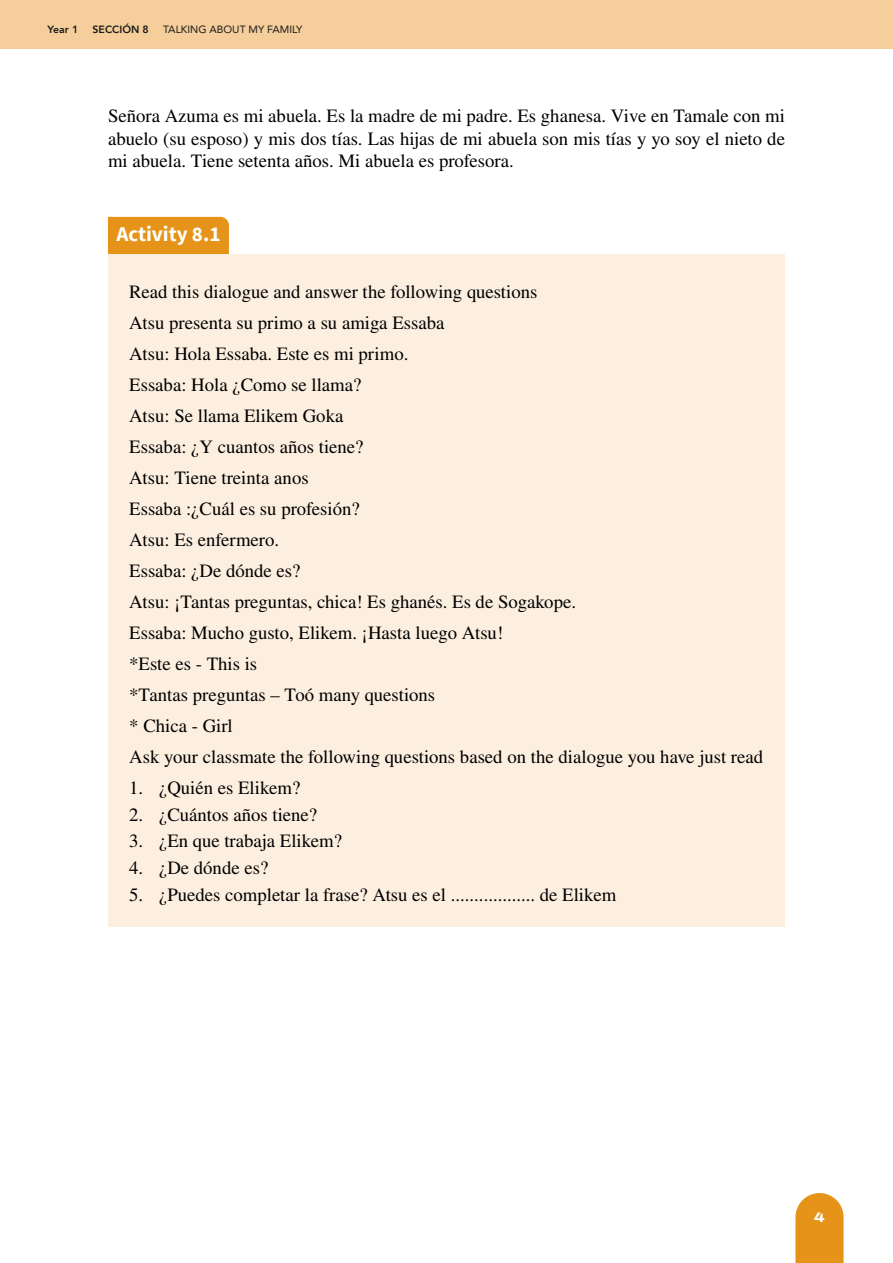
<style>
.page{position:relative;width:893px;height:1263px;background:#fff}
.page>*{position:absolute;margin:0;border:0;box-sizing:border-box;transform-origin:0 0}
.t1{font:700 21px "Source Sans Pro";color:#fff}
.t2{font:18.75px/31px "STIX General";color:#000;text-align:justify}
.t3{font:800 13.5px "Archivo Expanded";color:#fff}
.t4{font:10.5px "Avenir";color:#1a1a1a}
.t5{font:800 10.5px "Avenir";color:#1a1a1a}
</style>
<div class="page">
<div style="left:0;top:0;width:893px;height:49px;background:#f5ce9b"></div>
<svg style="left:795px;top:1193px;width:49px;height:70px;background:#e89d2e"></svg>
<div style="left:108px;top:217px;width:121px;height:37px;background:#e69419"></div>
<div style="left:108px;top:254px;width:677px;height:70px;background:#fcefe0"></div>
<div style="left:108px;top:316px;width:677px;height:70px;background:#fcefe0"></div>
<div style="left:108px;top:378px;width:677px;height:70px;background:#fcefe0"></div>
<div style="left:108px;top:440px;width:677px;height:70px;background:#fcefe0"></div>
<div style="left:108px;top:502px;width:677px;height:70px;background:#fcefe0"></div>
<div style="left:108px;top:564px;width:677px;height:70px;background:#fcefe0"></div>
<div style="left:108px;top:626px;width:677px;height:70px;background:#fcefe0"></div>
<div style="left:108px;top:688px;width:677px;height:70px;background:#fcefe0"></div>
<div style="left:108px;top:750px;width:677px;height:70px;background:#fcefe0"></div>
<div style="left:108px;top:803px;width:677px;height:70px;background:#fcefe0"></div>
<div style="left:108px;top:857px;width:677px;height:70px;background:#fcefe0"></div>
<p class="t5" style="left:48px;top:21px;width:32px">Year 1</p>
<p class="t5" style="left:93px;top:21px;width:58px">SECCIÓN 8</p>
<p class="t4" style="left:163px;top:21px;width:141px">TALKING ABOUT MY FAMILY</p>
<p class="t2" style="left:108px;top:105px;width:679px;line-height:22.5px">Señora Azuma es mi abuela. Es la madre de mi padre. Es ghanesa. Vive en Tamale con mi abuelo (su esposo) y mis dos tías. Las hijas de mi abuela son mis tías y yo soy el nieto de mi abuela. Tiene setenta años. Mi abuela es profesora.</p>
<p class="t1" style="left:117px;top:220px;width:105px">Activity 8.1</p>
<p class="t2" style="left:129px;top:277px;width:635px;text-align:left">Read this dialogue and answer the following questions<br>Atsu presenta su primo a su amiga Essaba<br>Atsu: Hola Essaba. Este es mi primo.<br>Essaba: Hola ¿Como se llama?<br>Atsu: Se llama Elikem Goka<br>Essaba: ¿Y cuantos años tiene?<br>Atsu: Tiene treinta anos<br>Essaba :¿Cuál es su profesión?<br>Atsu: Es enfermero.<br>Essaba: ¿De dónde es?<br>Atsu: ¡Tantas preguntas, chica! Es ghanés. Es de Sogakope.<br>Essaba: Mucho gusto, Elikem. ¡Hasta luego Atsu!<br>*Este es - This is<br>*Tantas preguntas – Toó many questions<br>* Chica - Girl<br>Ask your classmate the following questions based on the dialogue you have just read</p>
<p class="t2" style="left:129px;top:773px;width:173px">1. ¿Quién es Elikem?</p>
<p class="t2" style="left:129px;top:800px;width:190px">2. ¿Cuántos años tiene?</p>
<p class="t2" style="left:129px;top:826px;width:214px">3. ¿En que trabaja Elikem?</p>
<p class="t2" style="left:129px;top:853px;width:141px">4. ¿De dónde es?</p>
<p class="t2" style="left:129px;top:880px;width:488px">5. ¿Puedes completar la frase? Atsu es el .................. de Elikem</p>
<p class="t3" style="left:814px;top:1207px;width:12px">4</p>
</div>
